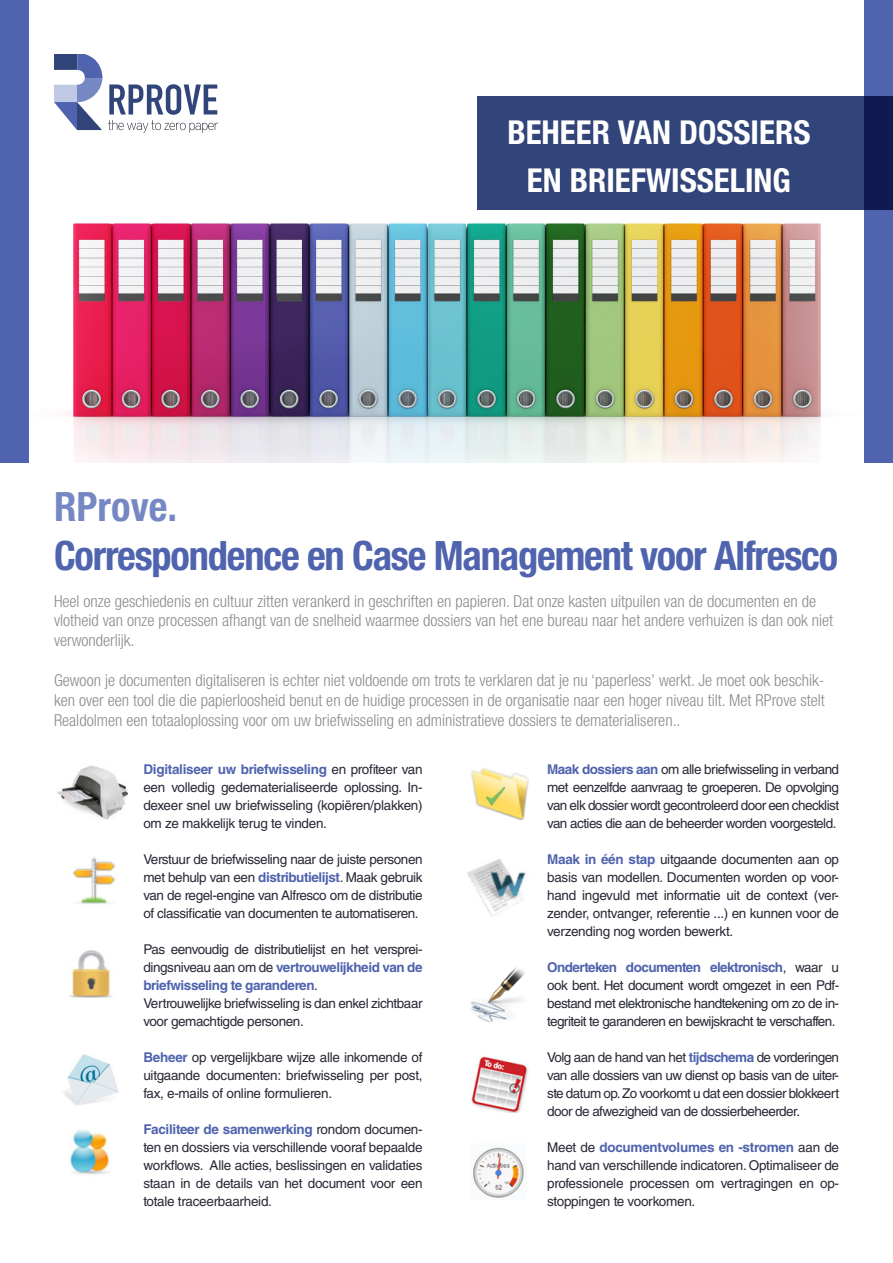
<style>
.page{position:relative;width:893px;height:1263px;background:#fff}
.page>*{position:absolute;margin:0;border:0;box-sizing:border-box;transform-origin:0 0}
.t1{font:700 condensed 40.5px/48.6px "Helvetica Neue LT Std";letter-spacing:-.03em;color:#4f63ae}
.Special_title{font:700 condensed 33px "Helvetica Neue LT Std";color:#fff}
.t2{font:300 condensed 16.5px/19.8px "Helvetica Neue LT Std";color:#8a8c8f}
.RD_Intro_Grey{font:13.5px/18px "Helvetica LT Std";letter-spacing:-.03em;color:#272936;text-align:justify}
.s1{color:#7688c3}
.s2{font-weight:700;color:#4f63ae}
</style>
<div class="page">
<div style="left:0;top:0;width:893px;height:463px;background:#4f63ae"></div>
<div style="left:29px;top:0;width:835px;height:463px;background:#fff"></div>
<svg style="left:108px;top:84px;width:110px;height:49px"></svg>
<svg style="left:54px;top:54px;width:48px;height:76px"></svg>
<img style="left:68px;top:223px;width:754px;height:240px">
<div style="left:477px;top:96px;width:416px;height:114px;background:#31457a"></div>
<img style="left:57px;top:766px;width:71px;height:53px">
<img style="left:73px;top:857px;width:43px;height:47px">
<img style="left:69px;top:950px;width:43px;height:48px">
<img style="left:63px;top:1054px;width:56px;height:52px">
<img style="left:70px;top:1129px;width:40px;height:46px">
<img style="left:470px;top:768px;width:58px;height:53px">
<img style="left:467px;top:859px;width:59px;height:58px">
<img style="left:471px;top:967px;width:54px;height:56px">
<img style="left:471px;top:1056px;width:57px;height:56px">
<img style="left:473px;top:1147px;width:51px;height:51px">
<p class="Special_title" style="left:507px;top:112px;width:305px">BEHEER VAN DOSSIERS</p>
<p class="Special_title" style="left:527px;top:160px;width:265px">EN BRIEFWISSELING</p>
<p class="t1" style="left:54px;top:482px;width:786px"><span class="s1">RProve.<br></span>Correspondence en Case Management voor Alfresco</p>
<p class="t2" style="left:54px;top:591px;width:781px">Heel onze geschiedenis en cultuur zitten verankerd in geschriften en papieren. Dat onze kasten uitpuilen van de documenten en de vlotheid van onze processen afhangt van de snelheid waarmee dossiers van het ene bureau naar het andere verhuizen is dan ook niet verwonderlijk.</p>
<p class="t2" style="left:54px;top:670px;width:772px;text-align:justify">Gewoon je documenten digitaliseren is echter niet voldoende om trots te verklaren dat je nu ‘paperless’ werkt. Je moet ook beschik&shy;ken over een tool die die papierloosheid benut en de huidige processen in de organisatie naar een hoger niveau tilt. Met RProve stelt Realdolmen een totaaloplossing voor om uw briefwisseling en administratieve dossiers te dematerialiseren..</p>
<p class="RD_Intro_Grey" style="left:143px;top:760px;width:281px"><span class="s2">Digitaliseer uw briefwisseling</span> en profiteer van een volledig gedematerialiseerde oplossing. In&shy;dexeer snel uw briefwisseling (kopiëren/plakken) om ze makkelijk terug te vinden.</p>
<p class="RD_Intro_Grey" style="left:143px;top:850px;width:281px">Verstuur de briefwisseling naar de juiste personen met behulp van een <span class="s2">distributielijst</span>. Maak gebruik van de regel-engine van Alfresco om de distributie of classificatie van documenten te automatiseren.</p>
<p class="RD_Intro_Grey" style="left:143px;top:940px;width:281px">Pas eenvoudig de distributielijst en het versprei&shy;dingsniveau aan om de <span class="s2">vertrouwelijkheid van de briefwisseling te garanderen</span>.</p>
<p class="RD_Intro_Grey" style="left:143px;top:994px;width:281px">Vertrouwelijke briefwisseling is dan enkel zichtbaar voor gemachtigde personen.</p>
<p class="RD_Intro_Grey" style="left:143px;top:1048px;width:281px"><span class="s2">Beheer</span> op vergelijkbare wijze alle inkomende of uitgaande documenten: briefwisseling per post, fax, e-mails of online formulieren.</p>
<p class="RD_Intro_Grey" style="left:143px;top:1120px;width:281px"><span class="s2">Faciliteer de samenwerking</span> rondom documen&shy;ten en dossiers via verschillende vooraf bepaalde workflows. Alle acties, beslissingen en validaties staan in de details van het document voor een totale traceerbaarheid.</p>
<p class="RD_Intro_Grey" style="left:547px;top:760px;width:293px"><span class="s2">Maak dossiers aan</span> om alle briefwisseling in verband met eenzelfde aanvraag te groeperen. De opvolging van elk dossier wordt gecontroleerd door een checklist van acties die aan de beheerder worden voorgesteld.</p>
<p class="RD_Intro_Grey" style="left:547px;top:850px;width:293px"><span class="s2">Maak in één stap</span> uitgaande documenten aan op basis van modellen. Documenten worden op voor&shy;hand ingevuld met informatie uit de context (ver&shy;zender, ontvanger, referentie ...) en kunnen voor de verzending nog worden bewerkt.</p>
<p class="RD_Intro_Grey" style="left:547px;top:958px;width:294px"><span class="s2">Onderteken documenten elektronisch</span>, waar u ook bent. Het document wordt omgezet in een Pdf&shy;bestand met elektronische handtekening om zo de in&shy;tegriteit te garanderen en bewijskracht te verschaffen.</p>
<p class="RD_Intro_Grey" style="left:547px;top:1048px;width:293px">Volg aan de hand van het <span class="s2">tijdschema</span> de vorderingen van alle dossiers van uw dienst op basis van de uiter&shy;ste datum op. Zo voorkomt u dat een dossier blokkeert door de afwezigheid van de dossierbeheerder.</p>
<p class="RD_Intro_Grey" style="left:547px;top:1138px;width:293px">Meet de <span class="s2">documentvolumes en -stromen</span> aan de hand van verschillende indicatoren. Optimaliseer de professionele processen om vertragingen en op&shy;stoppingen te voorkomen.</p>
</div>
